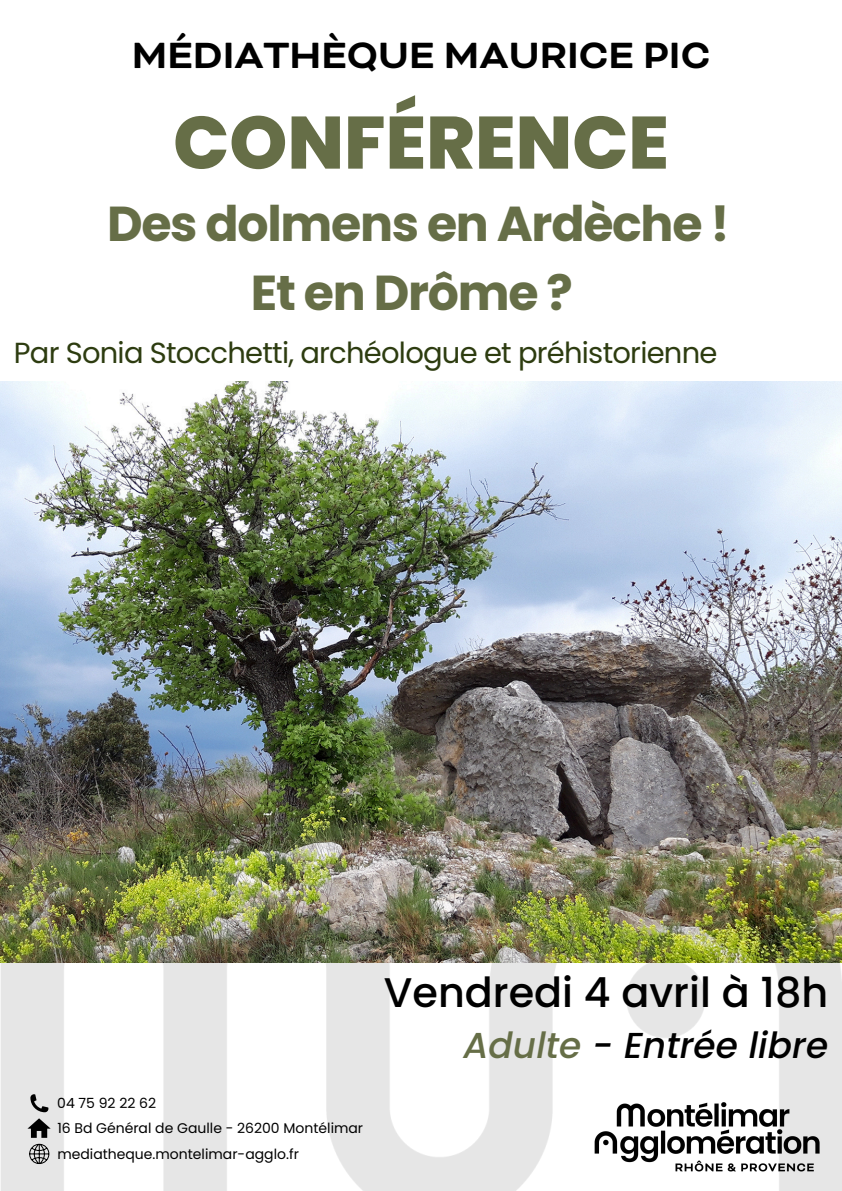
<style>
.page{position:relative;width:842px;height:1191px;background:#fff}
.page>*{position:absolute;margin:0;border:0;box-sizing:border-box;transform-origin:0 0}
.t1{font:800 74px "Poppins";color:#666e47}
.t2{font:700 49px/68.2px "Poppins";letter-spacing:-.025em;color:#666e47;text-align:center}
.t3{font:700 42px "Bicyclette";color:#000}
.t4{font:500 41.4px "Poppins";color:#000}
.t5{font:italic 500 36px "Poppins";color:#000}
.t6{font:29px "Poppins";letter-spacing:-.025em;color:#2d3c10}
.t7{font:14px "Poppins";color:#000}
.s1{color:#666e47}
</style>
<div class="page">
<img style="left:0;top:962px;width:842px;height:228px">
<img style="left:591px;top:1097px;width:233px;height:78px">
<svg style="left:27px;top:1118px;width:24px;height:19px"></svg>
<svg style="left:30px;top:1094px;width:18px;height:18px"></svg>
<svg style="left:29px;top:1143px;width:20px;height:20px"></svg>
<img style="left:0;top:381px;width:842px;height:581px">
<h5 class="t3" style="left:132px;top:34px;width:580px">MÉDIATHÈQUE MAURICE PIC</h5>
<p class="t1" style="left:173px;top:91px;width:497px">CONFÉRENCE</p>
<p class="t2" style="left:107px;top:190px;width:624px">Des dolmens en Ardèche !<br>Et en Drôme ?</p>
<p class="t6" style="left:14px;top:332px;width:705px">Par Sonia Stocchetti, archéologue et préhistorienne</p>
<h6 class="t4" style="left:384px;top:963px;width:446px">Vendredi 4 avril à 18h</h6>
<h3 class="t7" style="left:57px;top:1092px;width:100px">04 75 92 22 62</h3>
<h1 class="t7" style="left:57px;top:1118px;width:307px">16 Bd Général de Gaulle - 26200 Montélimar</h1>
<h2 class="t7" style="left:57px;top:1143px;width:243px">mediatheque.montelimar-agglo.fr</h2>
<h4 class="t5" style="left:463px;top:1020px;width:366px"><span class="s1">Adulte</span> - Entrée libre</h4>
</div>
